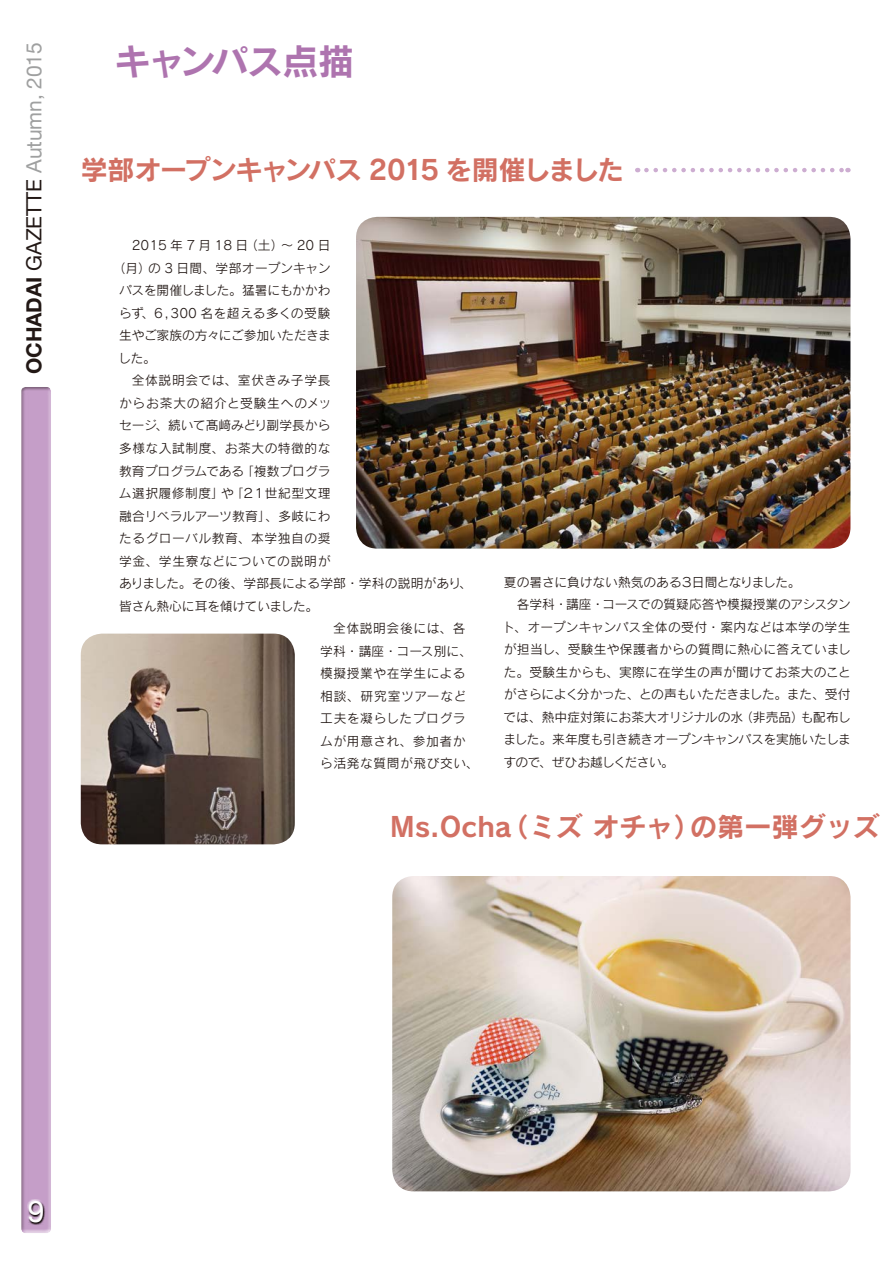
<style>
.page{position:relative;width:893px;height:1263px;background:#fff}
.page>*{position:absolute;margin:0;border:0;box-sizing:border-box;transform-origin:0 0}
.t1{font:36px "Rodin Pro B";letter-spacing:-.035em;color:#ae74af}
.t2{font:30px "Helvetica Neue";color:#fff}
.t3{font:27px "Rodin Pro B";letter-spacing:-.04em;color:#d27063}
.t4{font:27px "Rodin Pro B";letter-spacing:-.01em;color:#d27063}
.t5{font:21px "Helvetica Neue";letter-spacing:-.005em;color:#9fa0a0}
.t6{font:12.75px "Rodin Pro M";letter-spacing:.005em;color:#221815}
.t7{font:12.75px "Rodin Pro M";letter-spacing:-.025em;color:#221815}
.t8{font:12.75px "Rodin Pro M";letter-spacing:.05em;color:#221815}
.t9{font:12.75px "Rodin Pro M";letter-spacing:.035em;color:#221815}
.t10{font:12.75px "Rodin Pro M";letter-spacing:.045em;color:#221815}
.t11{font:12.75px "Rodin Pro M";letter-spacing:-.015em;color:#221815}
.t12{font:12.75px "Rodin Pro M";letter-spacing:.04em;color:#221815}
.t13{font:12.75px "Rodin Pro M";letter-spacing:.065em;color:#221815}
.t14{font:12.75px "Rodin Pro M";letter-spacing:.025em;color:#221815}
.t15{font:12.75px "Rodin Pro M";letter-spacing:.03em;color:#221815}
.t16{font:12.75px "Rodin Pro M";letter-spacing:.06em;color:#221815}
.t17{font:12.75px "Rodin Pro M";letter-spacing:-.045em;color:#221815}
.s1{font-weight:700;color:#221815}
.s2{color:#221815}
</style>
<div class="page">
<div style="left:19px;top:386px;width:33px;height:847px;background:#221815;opacity:.4"></div>
<svg style="left:646px;top:168px;width:202px;height:4px"></svg>
<div style="left:28px;top:1201px;width:18px;height:24px;background:#c49dc7"></div>
<div style="left:27px;top:1199px;width:17px;height:22px;background:#fff;opacity:.75"></div>
<svg style="left:27px;top:1202px;width:19px;height:23px"></svg>
<img style="left:81px;top:634px;width:214px;height:210px">
<img style="left:392px;top:876px;width:458px;height:315px">
<img style="left:356px;top:217px;width:494px;height:332px">
<h3 class="t5" style="left:19px;top:374px;width:333px;rotate:-90deg"><span class="s1">OCHADAI</span> <span class="s2">GAZETTE</span> Autumn, 2015</h3>
<h1 class="t1" style="left:115px;top:37px;width:241px">キャンパス点描</h1>
<h3 class="t3" style="left:81px;top:152px;width:545px">学部オープンキャンパス 2015 を開催しました</h3>
<p class="t6" style="left:132px;top:237px;width:200px">2015 年 7 月 18 日（土）〜 20 日</p>
<p class="t9" style="left:113px;top:260px;width:219px">（月）の 3 日間、学部オープンキャン</p>
<p class="t11" style="left:119px;top:282px;width:213px">パスを開催しました。猛暑にもかかわ</p>
<p class="t6" style="left:119px;top:305px;width:213px">らず、6,300 名を超える多くの受験</p>
<p class="t6" style="left:119px;top:327px;width:213px">生やご家族の方々にご参加いただきま</p>
<p class="t6" style="left:118px;top:350px;width:39px">した。</p>
<p class="t8" style="left:132px;top:372px;width:200px">全体説明会では、室伏きみ子学長</p>
<p class="t13" style="left:119px;top:395px;width:214px">からお茶大の紹介と受験生へのメッ</p>
<p class="t6" style="left:119px;top:417px;width:213px">セージ、続いて髙﨑みどり副学長から</p>
<p class="t12" style="left:119px;top:440px;width:213px">多様な入試制度、お茶大の特徴的な</p>
<p class="t6" style="left:119px;top:462px;width:213px">教育プログラムである「複数プログラ</p>
<p class="t12" style="left:119px;top:485px;width:213px">ム選択履修制度」や「２１世紀型文理</p>
<p class="t15" style="left:119px;top:507px;width:213px">融合リベラルアーツ教育」、多岐にわ</p>
<p class="t10" style="left:119px;top:530px;width:213px">たるグローバル教育、本学独自の奨</p>
<p class="t16" style="left:119px;top:552px;width:213px">学金、学生寮などについての説明が</p>
<p class="t6" style="left:119px;top:575px;width:354px">ありました。その後、学部長による学部・学科の説明があり、</p>
<p class="t11" style="left:119px;top:597px;width:201px">皆さん熱心に耳を傾けていました。</p>
<p class="t8" style="left:333px;top:620px;width:134px">全体説明会後には、各</p>
<p class="t6" style="left:320px;top:642px;width:153px">学科・講座・コース別に、</p>
<p class="t10" style="left:320px;top:665px;width:147px">模擬授業や在学生による</p>
<p class="t13" style="left:320px;top:687px;width:148px">相談、研究室ツアーなど</p>
<p class="t8" style="left:320px;top:710px;width:147px">工夫を凝らしたプログラ</p>
<p class="t8" style="left:320px;top:732px;width:147px">ムが用意され、参加者か</p>
<p class="t10" style="left:320px;top:755px;width:160px">ら活発な質問が飛び交い、</p>
<p class="t6" style="left:504px;top:573px;width:298px">夏の暑さに負けない熱気のある３日間となりました。</p>
<p class="t6" style="left:517px;top:596px;width:335px">各学科・講座・コースでの質疑応答や模擬授業のアシスタン</p>
<p class="t9" style="left:502px;top:619px;width:350px">ト、オープンキャンパス全体の受付・案内などは本学の学生</p>
<p class="t14" style="left:504px;top:641px;width:349px">が担当し、受験生や保護者からの質問に熱心に答えていまし</p>
<p class="t6" style="left:504px;top:664px;width:349px">た。受験生からも、実際に在学生の声が聞けてお茶大のこと</p>
<p class="t7" style="left:504px;top:686px;width:348px">がさらによく分かった、との声もいただきました。また、受付</p>
<p class="t6" style="left:504px;top:709px;width:349px">では、熱中症対策にお茶大オリジナルの水（非売品）も配布し</p>
<p class="t7" style="left:503px;top:731px;width:349px">ました。来年度も引き続きオープンキャンパスを実施いたしま</p>
<p class="t17" style="left:504px;top:754px;width:172px">すので、ぜひお越しください。</p>
<h3 class="t4" style="left:390px;top:809px;width:491px">Ms.Ocha（ミズ オチャ）の第一弾グッズ</h3>
<h2 class="t2" style="left:28px;top:1190px;width:18px">9</h2>
</div>
